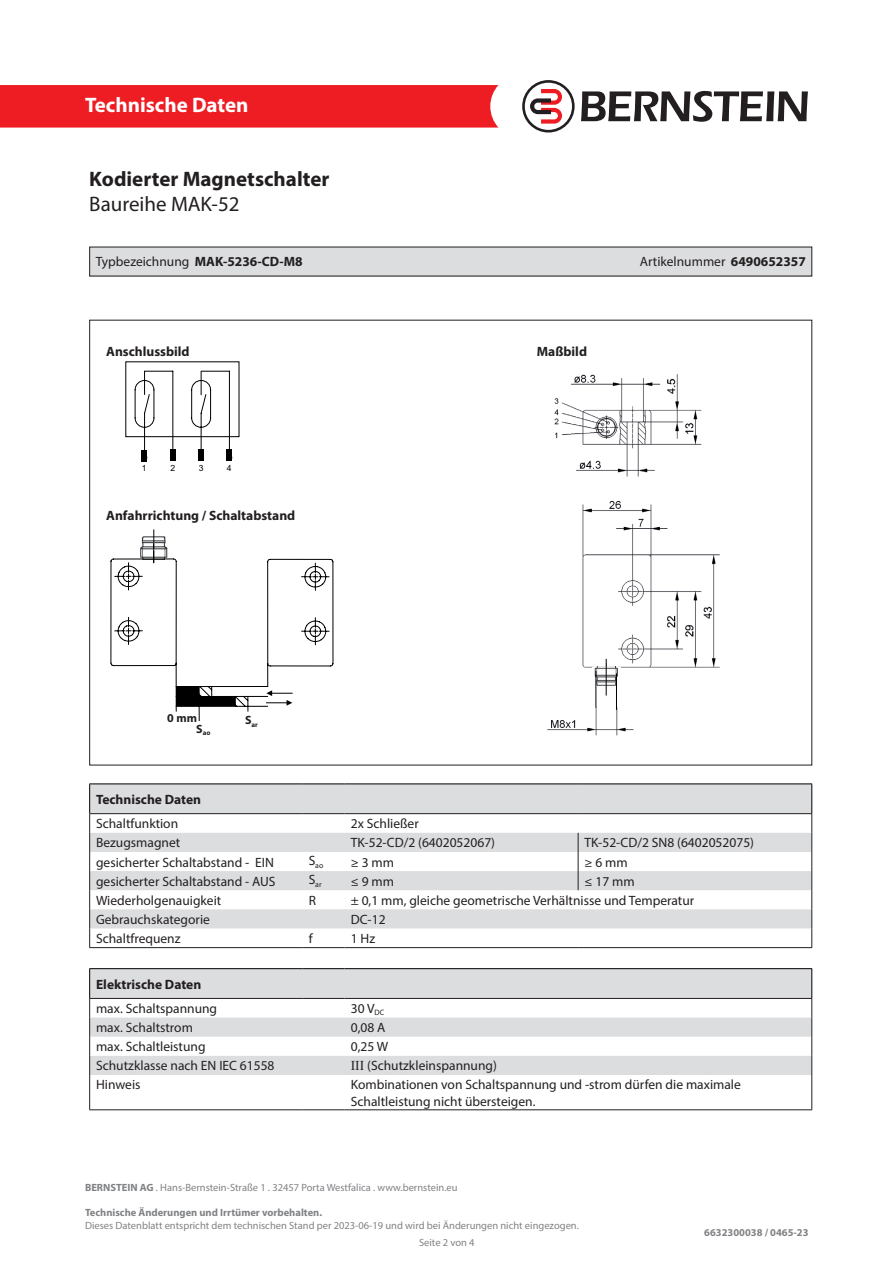
<style>
.page{position:relative;width:893px;height:1263px;background:#fff}
.page>*{position:absolute;margin:0;border:0;box-sizing:border-box;transform-origin:0 0}
.t1{font:700 21px "Myriad Pro";color:#231f20}
.t2{font:700 21px "Myriad Pro";color:#fff}
.t3{font:21px "Myriad Pro";color:#231f20}
.t4{font:13.5px/16.2px "Myriad Pro";color:#231f20}
.t5{font:700 13.5px "Myriad Pro";color:#231f20}
.t6{font:700 12px "Myriad Pro";color:#231f20}
.t7{font:10.5px "Myriad Pro";color:#808285}
.t8{font:700 10.5px "Myriad Pro";color:#808285}
.t9{font:8.55px "Arial";color:#000001}
.t10{font:7.8px "Myriad Pro";color:#231f20}
.t11{font:700 7.05px "Myriad Pro";color:#231f20}
.s1{font-weight:700}
.s2{font-family:"Times New Roman"}
</style>
<div class="page">
<div style="left:0;top:85px;width:498px;height:43px;background:#ee1d23"></div>
<svg style="left:581px;top:91px;width:227px;height:31px"></svg>
<svg style="left:522px;top:80px;width:53px;height:53px"></svg>
<img style="left:547px;top:374px;width:173px;height:362px">
<div style="left:592px;top:667px;width:28px;height:39px;background:#fff"></div>
<img style="left:595px;top:667px;width:22px;height:18px">
<hr style="left:596px;top:671px;width:1px;height:37px;background:#000001">
<hr style="left:616px;top:673px;width:1px;height:37px;background:#000001">
<hr style="left:606px;top:659px;width:1px;height:36px;background:#000001">
<svg style="left:111px;top:530px;width:222px;height:191px"></svg>
<svg style="left:134px;top:370px;width:98px;height:91px"></svg>
<div style="left:142px;top:450px;width:5px;height:11px;background:#000001"></div>
<div style="left:170px;top:450px;width:6px;height:11px;background:#000001"></div>
<div style="left:198px;top:450px;width:6px;height:11px;background:#000001"></div>
<div style="left:227px;top:450px;width:5px;height:11px;background:#000001"></div>
<div style="left:90px;top:247px;width:722px;height:29px;background:#dcdddf"></div>
<svg style="left:90px;top:784px;width:721px;height:144px;fill:#dcdddf"></svg>
<hr style="left:89px;top:783px;width:213px;height:1px;background:#000">
<hr style="left:302px;top:783px;width:42px;height:1px;background:#000">
<hr style="left:344px;top:783px;width:234px;height:1px;background:#000">
<hr style="left:578px;top:783px;width:234px;height:1px;background:#000">
<hr style="left:89px;top:813px;width:213px;height:1px;background:#231f20">
<hr style="left:302px;top:813px;width:42px;height:1px;background:#231f20">
<hr style="left:344px;top:813px;width:234px;height:1px;background:#231f20">
<hr style="left:578px;top:813px;width:234px;height:1px;background:#231f20">
<hr style="left:89px;top:947px;width:213px;height:1px;background:#231f20">
<hr style="left:302px;top:947px;width:42px;height:1px;background:#231f20">
<hr style="left:344px;top:947px;width:234px;height:1px;background:#231f20">
<hr style="left:578px;top:947px;width:234px;height:1px;background:#231f20">
<svg style="left:811px;top:784px;width:1px;height:163px"></svg>
<svg style="left:578px;top:833px;width:1px;height:57px"></svg>
<svg style="left:89px;top:784px;width:1px;height:163px"></svg>
<svg style="left:90px;top:969px;width:721px;height:106px;fill:#dcdddf"></svg>
<hr style="left:89px;top:968px;width:213px;height:1px;background:#000">
<hr style="left:302px;top:968px;width:42px;height:1px;background:#000">
<hr style="left:344px;top:968px;width:468px;height:1px;background:#000">
<hr style="left:89px;top:998px;width:213px;height:1px;background:#231f20">
<hr style="left:302px;top:998px;width:42px;height:1px;background:#231f20">
<hr style="left:344px;top:998px;width:468px;height:1px;background:#231f20">
<svg style="left:811px;top:969px;width:1px;height:106px"></svg>
<hr style="left:89px;top:1075px;width:1px;height:34px;background:#231f20">
<hr style="left:811px;top:1075px;width:1px;height:34px;background:#231f20">
<hr style="left:89px;top:1109px;width:213px;height:1px;background:#231f20">
<hr style="left:302px;top:1109px;width:42px;height:1px;background:#231f20">
<hr style="left:344px;top:1109px;width:468px;height:1px;background:#231f20">
<svg style="left:89px;top:969px;width:1px;height:106px"></svg>
<h1 class="t2" style="left:85px;top:91px;width:165px">Technische Daten</h1>
<p class="t1" style="left:89px;top:165px;width:242px">Kodierter Magnetschalter</p>
<p class="t3" style="left:89px;top:191px;width:150px">Baureihe MAK-52</p>
<p class="t4" style="left:96px;top:253px;width:209px">Typbezeichnung <span class="s1">MAK-5236-CD-M8</span></p>
<p class="t4" style="left:640px;top:253px;width:167px">Artikelnummer <span class="s1">6490652357</span></p>
<p class="t5" style="left:106px;top:342px;width:85px">Anschlussbild</p>
<p class="t9" style="left:142px;top:462px;width:6px">1</p>
<p class="t9" style="left:170px;top:462px;width:6px">2</p>
<p class="t9" style="left:199px;top:462px;width:6px">3</p>
<p class="t9" style="left:227px;top:462px;width:6px">4</p>
<p class="t5" style="left:106px;top:507px;width:191px">Anfahrrichtung / Schaltabstand</p>
<p class="t6" style="left:167px;top:710px;width:31px">0 mm</p>
<p class="t11" style="left:245px;top:720px;width:14px"><sup>S</sup>ar</p>
<p class="t11" style="left:196px;top:728px;width:16px"><sup>S</sup>ao</p>
<p class="t5" style="left:537px;top:343px;width:52px">Maßbild</p>
<p class="t5" style="left:96px;top:790px;width:107px">Technische Daten</p>
<p class="t4" style="left:96px;top:815px;width:84px">Schaltfunktion</p>
<p class="t4" style="left:351px;top:815px;width:69px">2x Schließer</p>
<p class="t4" style="left:96px;top:834px;width:86px">Bezugsmagnet</p>
<p class="t4" style="left:351px;top:834px;width:146px">TK-52-CD/2 (6402052067)</p>
<p class="t4" style="left:584px;top:834px;width:171px">TK-52-CD/2 SN8 (6402052075)</p>
<p class="t4" style="left:96px;top:854px;width:179px">gesicherter Schaltabstand - EIN</p>
<p class="t10" style="left:309px;top:861px;width:16px"><sup>S</sup>ao</p>
<p class="t4" style="left:351px;top:854px;width:45px">≥ 3 mm</p>
<p class="t4" style="left:584px;top:854px;width:45px">≥ 6 mm</p>
<p class="t4" style="left:96px;top:873px;width:181px">gesicherter Schaltabstand - AUS</p>
<p class="t10" style="left:309px;top:880px;width:15px"><sup>S</sup>ar</p>
<p class="t4" style="left:351px;top:873px;width:45px">≤ 9 mm</p>
<p class="t4" style="left:584px;top:873px;width:52px">≤ 17 mm</p>
<p class="t4" style="left:96px;top:892px;width:127px">Wiederholgenauigkeit</p>
<p class="t4" style="left:309px;top:892px;width:9px">R</p>
<p class="t4" style="left:351px;top:892px;width:345px">± 0,1 mm, gleiche geometrische Verhältnisse und Temperatur</p>
<p class="t4" style="left:96px;top:911px;width:115px">Gebrauchskategorie</p>
<p class="t4" style="left:351px;top:911px;width:28px">DC-12</p>
<p class="t4" style="left:96px;top:930px;width:86px">Schaltfrequenz</p>
<p class="t4" style="left:309px;top:930px;width:5px">f</p>
<p class="t4" style="left:351px;top:930px;width:26px">1 Hz</p>
<p class="t5" style="left:96px;top:975px;width:107px">Elektrische Daten</p>
<p class="t4" style="left:96px;top:1000px;width:123px">max. Schaltspannung</p>
<p class="t4" style="left:351px;top:1000px;width:35px">30 V<sub>DC</sub></p>
<p class="t4" style="left:96px;top:1019px;width:98px">max. Schaltstrom</p>
<p class="t4" style="left:351px;top:1019px;width:36px">0,08 A</p>
<p class="t4" style="left:96px;top:1038px;width:111px">max. Schaltleistung</p>
<p class="t4" style="left:351px;top:1038px;width:39px">0,25 W</p>
<p class="t4" style="left:96px;top:1058px;width:180px">Schutzklasse nach EN IEC 61 558</p>
<p class="t4" style="left:351px;top:1058px;width:148px"><span class="s2">III</span> (Schutzkleinspannung)</p>
<p class="t4" style="left:96px;top:1076px;width:46px">Hinweis</p>
<p class="t4" style="left:351px;top:1076px;width:392px">Kombinationen von Schaltspannung und -strom dürfen die maximale<br>Schaltleistung nicht übersteigen.</p>
<p class="t7" style="left:85px;top:1181px;width:374px"><span class="s1">BERNSTEIN AG</span> . Hans-Bernstein-Straße 1 . 32457 Porta Westfalica . www.bernstein.eu</p>
<p class="t8" style="left:85px;top:1206px;width:239px">Technische Änderungen und Irrtümer vorbehalten.</p>
<p class="t7" style="left:85px;top:1219px;width:495px">Dieses Datenblatt entspricht dem technischen Stand per 2023-06-1 9 und wird bei Änderungen nicht eingezogen.</p>
<p class="t7" style="left:419px;top:1236px;width:57px">Seite 2 von 4</p>
<p class="t8" style="left:704px;top:1226px;width:106px">6632300038 / 0465-23</p>
</div>
